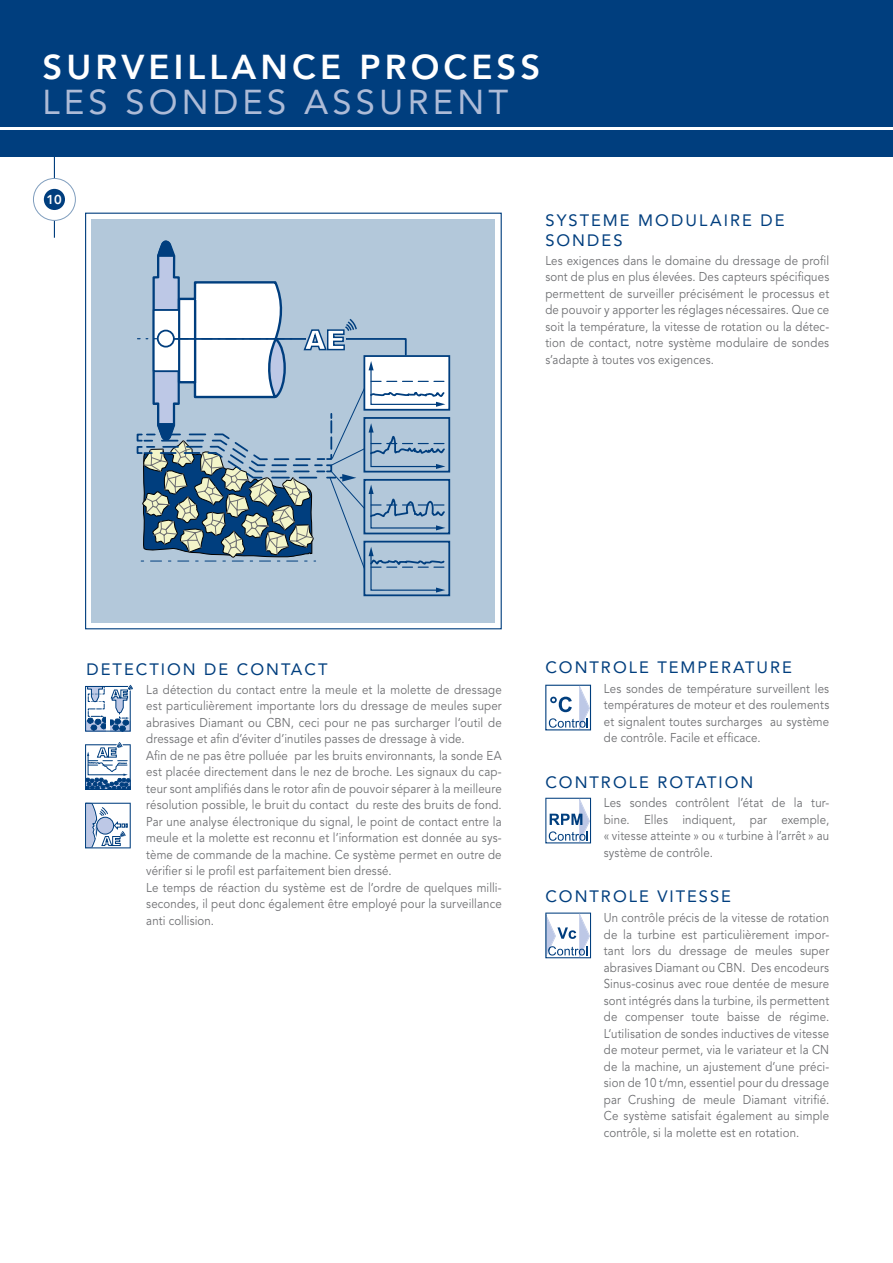
<style>
.page{position:relative;width:893px;height:1263px;background:#fff}
.page>*{position:absolute;margin:0;border:0;box-sizing:border-box;transform-origin:0 0}
.t1{font:800 34.5px "Avenir LT Com";letter-spacing:.12em;color:#fff}
.t2{font:34.5px "Avenir LT Com";letter-spacing:.12em;color:#adbbd7}
.t3{font:16.5px/19.5px "Avenir LT Com";letter-spacing:.12em;color:#003e7e}
.t4{font:800 12.9px "Avenir LT Com";color:#fff}
.t5{font:12.75px/16.5px "Avenir LT Std";letter-spacing:.01em;color:#6d6e71;text-align:justify;scale:.9 1}
</style>
<div class="page">
<div style="left:0;top:0;width:893px;height:157px;background:#003e7e"></div>
<hr style="left:0;top:127px;width:893px;height:3px;background:#fff">
<div style="left:85px;top:213px;width:417px;height:416px;background:#fff;border:1px solid #003e7e"></div>
<div style="left:91px;top:219px;width:404px;height:404px;background:#b3c8da"></div>
<svg style="left:545px;top:912px;width:46px;height:46px"></svg>
<svg style="left:85px;top:684px;width:48px;height:48px"></svg>
<svg style="left:85px;top:742px;width:46px;height:48px"></svg>
<svg style="left:545px;top:685px;width:46px;height:45px"></svg>
<svg style="left:545px;top:798px;width:46px;height:45px"></svg>
<svg style="left:85px;top:802px;width:46px;height:47px"></svg>
<div style="left:137px;top:446px;width:6px;height:8px;border:2px solid #003e7e"></div>
<div style="left:137px;top:434px;width:6px;height:8px;border:2px solid #003e7e"></div>
<svg style="left:138px;top:240px;width:313px;height:357px"></svg>
<hr style="left:54px;top:149px;width:1px;height:89px;background:#003e7e">
<div style="left:33px;top:178px;width:42px;height:42px;background:#fff;border-radius:50%"></div>
<div style="left:33px;top:178px;width:43px;height:43px;border:1px solid #809ebe;border-radius:50%"></div>
<div style="left:44px;top:189px;width:21px;height:21px;background:#003e7e;border-radius:50%"></div>
<h1 class="t1" style="left:43px;top:47px;width:499px">SURVEILLANCE PROCESS</h1>
<h1 class="t2" style="left:43px;top:81px;width:467px">LES SONDES ASSURENT</h1>
<p class="t4" style="left:47px;top:192px;width:17px">10</p>
<p class="t3" style="left:545px;top:210px;width:241px">SYSTEME MODULAIRE DE<br>SONDES</p>
<p class="t5" style="left:545px;top:253px;width:317px">Les exigences dans le domaine du dressage de profil sont de plus en plus élevées. Des capteurs spécifiques permettent de surveiller précisément le processus et de pouvoir y apporter les réglages nécessaires. Que ce soit la température, la vitesse de rotation ou la détec&shy;tion de contact, notre système modulaire de sondes s’adapte à toutes vos exigences.</p>
<p class="t3" style="left:87px;top:659px;width:242px">DETECTION DE CONTACT</p>
<p class="t5" style="left:146px;top:682px;width:397px;text-align:left">La détection du contact entre la meule et la molette de dressage est particulièrement importante lors du dressage de meules super abrasives Diamant ou CBN, ceci pour ne pas surcharger l‘outil de dressage et afin d’éviter d’inutiles passes de dressage à vide.<br>Afin de ne pas être polluée par les bruits environnants, la sonde EA est placée directement dans le nez de broche. Les signaux du cap&shy;teur sont amplifiés dans le rotor afin de pouvoir séparer à la meilleure résolution possible, le bruit du contact du reste des bruits de fond.<br>Par une analyse électronique du signal, le point de contact entre la meule et la molette est reconnu et l’information est donnée au sys&shy;tème de commande de la machine. Ce système permet en outre de vérifier si le profil est parfaitement bien dressé.<br>Le temps de réaction du système est de l’ordre de quelques milli&shy;secondes, il peut donc également être employé pour la surveillance anti collision.</p>
<p class="t3" style="left:545px;top:658px;width:248px">CONTROLE TEMPERATURE</p>
<p class="t5" style="left:604px;top:680px;width:252px">Les sondes de température surveillent les températures de moteur et des roulements et signalent toutes surcharges au système de contrôle. Facile et efficace.</p>
<p class="t3" style="left:545px;top:772px;width:210px">CONTROLE ROTATION</p>
<p class="t5" style="left:604px;top:795px;width:252px">Les sondes contrôlent l’état de la tur&shy;bine. Elles indiquent, par exemple, « vitesse atteinte » ou « turbine à l’arrêt » au système de contrôle.</p>
<p class="t3" style="left:545px;top:887px;width:187px">CONTROLE VITESSE</p>
<p class="t5" style="left:604px;top:910px;width:252px">Un contrôle précis de la vitesse de rotation de la turbine est particulièrement impor&shy;tant lors du dressage de meules super abrasives Diamant ou CBN. Des encodeurs Sinus-cosinus avec roue dentée de mesure sont intégrés dans la turbine, ils permettent de compenser toute baisse de régime.<br>L‘utilisation de sondes inductives de vitesse de moteur permet, via le variateur et la CN de la machine, un ajustement d’une préci&shy;sion de 10 t/mn, essentiel pour du dressage par Crushing de meule Diamant vitrifié.<br>Ce système satisfait également au simple contrôle, si la molette est en rotation.</p>
</div>
